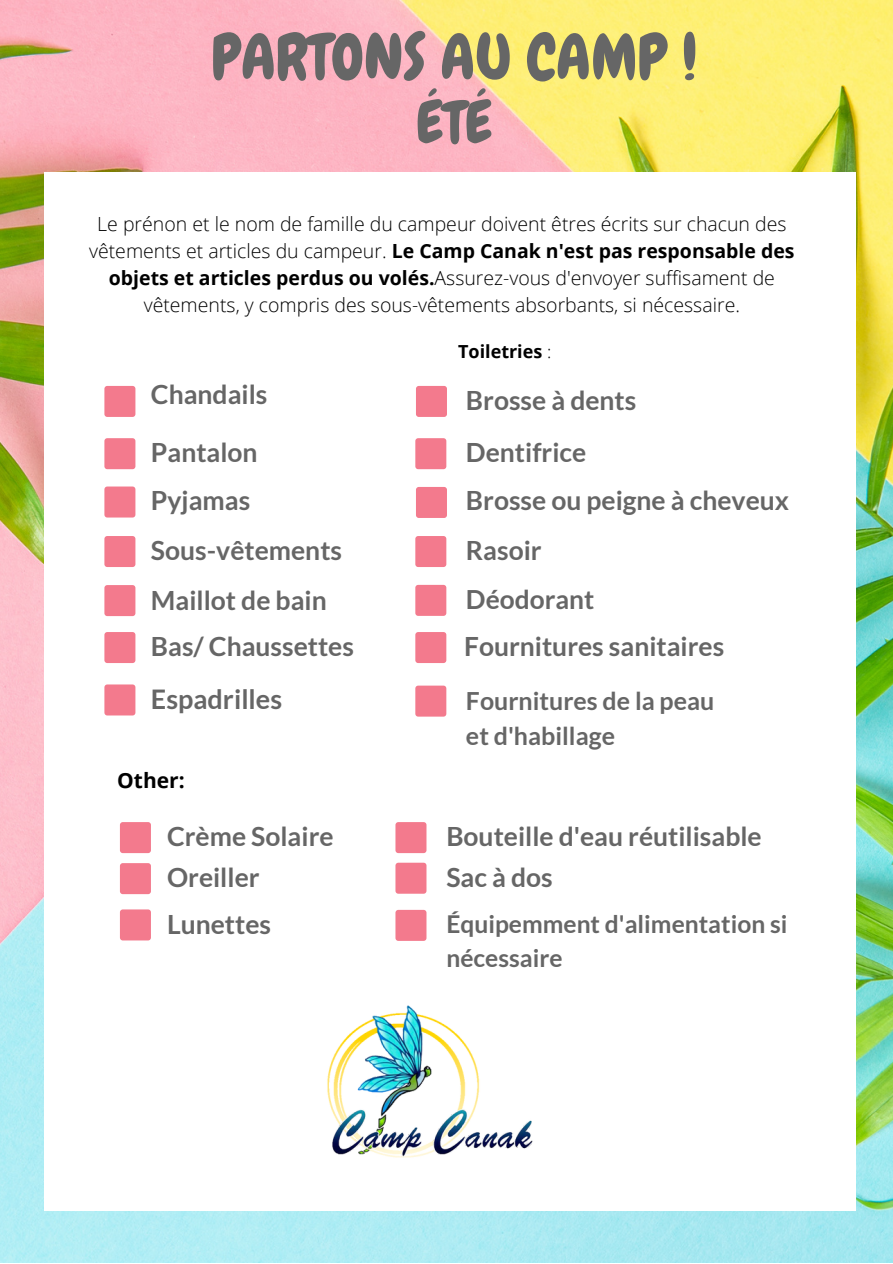
<style>
.page{position:relative;width:893px;height:1264px;background:#fff}
.page>*{position:absolute;margin:0;border:0;box-sizing:border-box;transform-origin:0 0}
.t1{font:62.55px "Chewy";color:#666}
.t2{font:58.05px "Chewy";color:#666}
.t3{font:700 27px "Lato";color:#666}
.t4{font:700 26.4px/46.3px "Lato";color:#666}
.t5{font:700 24.9px/34.8px "Lato";color:#666}
.t6{font:700 24.6px/33.8px "Lato";color:#666}
.t7{font:700 21px "Open Sans";color:#000}
.t8{font:300 19.5px/27px "Open Sans";color:#000;text-align:center}
.t9{font:700 18px "Open Sans";color:#000}
.s1{font-weight:700}
.s2{font-weight:300}
</style>
<div class="page">
<img style="left:0;top:0;width:892px;height:1262px">
<div style="left:45px;top:241px;width:810px;height:908px;background:#fff"></div>
<div style="left:45px;top:172px;width:810px;height:69px;background:#fff"></div>
<div style="left:45px;top:1149px;width:810px;height:61px;background:#fff"></div>
<svg style="left:415px;top:438px;width:31px;height:31px"></svg>
<svg style="left:416px;top:487px;width:31px;height:31px"></svg>
<svg style="left:416px;top:386px;width:31px;height:31px"></svg>
<svg style="left:415px;top:536px;width:31px;height:31px"></svg>
<svg style="left:415px;top:585px;width:31px;height:31px"></svg>
<svg style="left:415px;top:632px;width:31px;height:31px"></svg>
<svg style="left:415px;top:685px;width:31px;height:31px"></svg>
<svg style="left:395px;top:862px;width:31px;height:31px"></svg>
<svg style="left:395px;top:822px;width:31px;height:31px"></svg>
<svg style="left:395px;top:909px;width:31px;height:31px"></svg>
<svg style="left:104px;top:536px;width:31px;height:31px"></svg>
<svg style="left:104px;top:632px;width:31px;height:31px"></svg>
<svg style="left:104px;top:486px;width:31px;height:31px"></svg>
<svg style="left:104px;top:684px;width:31px;height:31px"></svg>
<svg style="left:104px;top:585px;width:31px;height:31px"></svg>
<svg style="left:104px;top:438px;width:31px;height:31px"></svg>
<svg style="left:104px;top:386px;width:31px;height:31px"></svg>
<svg style="left:120px;top:863px;width:31px;height:31px"></svg>
<svg style="left:120px;top:909px;width:31px;height:31px"></svg>
<svg style="left:120px;top:822px;width:31px;height:31px"></svg>
<img style="left:327px;top:1005px;width:206px;height:153px">
<h1 class="t1" style="left:211px;top:17px;width:487px">PARTONS AU CAMP !</h1>
<h2 class="t2" style="left:416px;top:86px;width:78px">ÉTÉ</h2>
<p class="t8" style="left:89px;top:210px;width:707px">Le prénon et le nom de famille du campeur doivent êtres écrits sur chacun des vêtements et articles du campeur. <span class="s1">Le Camp Canak n'est pas responsable des objets et articles perdus ou volés.</span>Assurez-vous d'envoyer suffisament de vêtements, y compris des sous-vêtements absorbants, si nécessaire.</p>
<h3 class="t4" style="left:151px;top:371px;width:118px">Chandails</h3>
<h3 class="t4" style="left:151px;top:428px;width:108px">Pantalon</h3>
<h3 class="t4" style="left:151px;top:477px;width:101px">Pyjamas</h3>
<h3 class="t4" style="left:151px;top:527px;width:193px">Sous-vêtements</h3>
<h3 class="t4" style="left:151px;top:576px;width:204px">Maillot de bain<br>Bas/ Chaussettes</h3>
<h3 class="t3" style="left:151px;top:682px;width:133px">Espadrilles</h3>
<p class="t7" style="left:117px;top:766px;width:69px">Other:</p>
<h3 class="t4" style="left:167px;top:813px;width:168px">Crème Solaire</h3>
<h3 class="t4" style="left:167px;top:853px;width:105px">Oreiller<br>Lunettes</h3>
<p class="t9" style="left:458px;top:339px;width:95px">Toiletries <span class="s2">:</span></p>
<h3 class="t4" style="left:466px;top:373px;width:172px;line-height:52.2px">Brosse à dents<br>Dentifrice</h3>
<h3 class="t4" style="left:466px;top:475px;width:324px;line-height:49.5px">Brosse ou peigne à cheveux<br>Rasoir</h3>
<h3 class="t4" style="left:464px;top:575px;width:262px;line-height:47.5px">Déodorant<br>Fournitures sanitaires</h3>
<p class="t5" style="left:466px;top:683px;width:250px">Fournitures de la peau et d'habillage</p>
<h3 class="t4" style="left:446px;top:815px;width:317px;line-height:41px">Bouteille d'eau réutilisable<br>Sac à dos</h3>
<p class="t6" style="left:446px;top:906px;width:342px">Équipemment d'alimentation si nécessaire</p>
</div>
